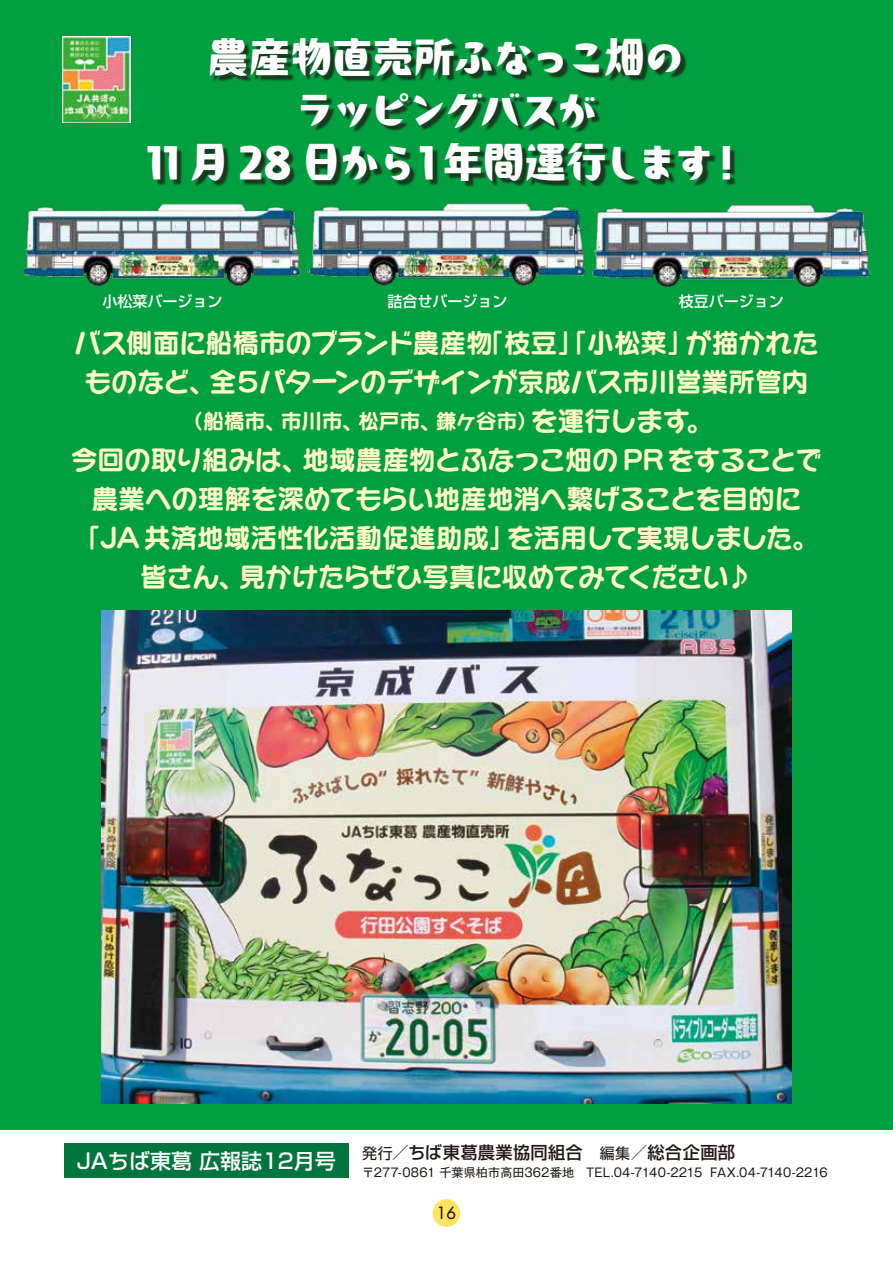
<style>
.page{position:relative;width:893px;height:1263px;background:#fff}
.page>*{position:absolute;margin:0;border:0;box-sizing:border-box;transform-origin:0 0}
.t1{font:42px/52.5px "Akakane Std EB";letter-spacing:-.07em;color:#fff;text-align:center}
.t2{font:27px/39px "Seurat Capie Pro B";letter-spacing:-.025em;color:#fffac6}
.t3{font:21px "Seurat Capie Pro B";letter-spacing:-.015em;color:#fffac6}
.t4{font:500 21px "Shin Go Pro";color:#fff}
.t5{font:500 17.25px "Shin Go Pro";letter-spacing:.02em;color:#221714}
.t6{font:500 16.5px "Futura Std";color:#221714}
.t7{font:500 15px "Shin Go Pro";color:#fff}
.t8{font:15px "Shin Go Pro";color:#221714}
.t9{font:12px "Gothic MB101 Pro";letter-spacing:.015em;color:#221714}
.t10{font:12px "Gothic MB101 Pro";letter-spacing:-.035em;color:#221714}
.s1{font-weight:400}
</style>
<div class="page">
<div style="left:0;top:0;width:893px;height:1130px;background:#009f40"></div>
<div style="left:433px;top:1199px;width:27px;height:28px;background:#ffe45f;border-radius:50%"></div>
<div style="left:64px;top:1144px;width:285px;height:34px;background:#00763c"></div>
<img style="left:23px;top:203px;width:278px;height:83px">
<img style="left:592px;top:204px;width:279px;height:83px">
<img style="left:307px;top:203px;width:279px;height:83px">
<img style="left:101px;top:610px;width:691px;height:493px">
<img style="left:62px;top:36px;width:68px;height:87px">
<div style="left:151px;top:41px;width:585px;height:146px;background:#221714;opacity:.75"></div>
<h1 class="t1" style="left:207px;top:33px;width:480px">農産物直売所ふなっこ畑のラッピングバスが</h1>
<h1 class="t1" style="left:146px;top:138px;width:274px">11 月 28 日から</h1>
<h1 class="t1" style="left:408px;top:138px;width:43px">１</h1>
<h1 class="t1" style="left:442px;top:138px;width:275px">年間運行します</h1>
<h1 class="t1" style="left:705px;top:138px;width:43px">!</h1>
<p class="t7" style="left:103px;top:289px;width:122px">小松菜バージョン</p>
<p class="t7" style="left:387px;top:289px;width:121px">詰合せバージョン</p>
<p class="t7" style="left:679px;top:289px;width:106px">枝豆バージョン</p>
<p class="t2" style="left:209px;top:322px;width:601px;text-indent:-135px">バス側面に船橋市のブランド農産物<br>全５パターンのデザインが京成バス市川営業所管内</p>
<p class="t2" style="left:685px;top:322px;width:135px">が描かれた</p>
<p class="t2" style="left:477px;top:322px;width:219px">「枝豆」「小松菜」</p>
<p class="t2" style="left:84px;top:361px;width:133px">ものなど、</p>
<p class="t3" style="left:182px;top:406px;width:106px">（船橋市、</p>
<p class="t3" style="left:281px;top:406px;width:84px">市川市、</p>
<p class="t3" style="left:358px;top:406px;width:84px">松戸市、</p>
<p class="t3" style="left:436px;top:406px;width:103px">鎌ヶ谷市）</p>
<p class="t2" style="left:531px;top:400px;width:185px">を運行します。</p>
<p class="t2" style="left:302px;top:439px;width:522px">地域農産物とふなっこ畑の PR をすることで</p>
<p class="t2" style="left:71px;top:439px;width:239px">今回の取り組みは、</p>
<p class="t2" style="left:91px;top:478px;width:712px">農業への理解を深めてもらい地産地消へ繋げることを目的に</p>
<p class="t2" style="left:507px;top:517px;width:314px">を活用して実現しました。</p>
<p class="t2" style="left:239px;top:517px;width:516px;text-indent:-166px">「JA 共済地域活性化活動促進助成」<br>見かけたらぜひ写真に収めてみてください♪</p>
<p class="t2" style="left:140px;top:556px;width:107px">皆さん、</p>
<p class="t4" style="left:77px;top:1144px;width:261px">JAちば東葛広報誌12月号</p>
<p class="t5" style="left:392px;top:1138px;width:209px"><span class="s1">／</span>ちば東葛農業協同組合　</p>
<p class="t5" style="left:630px;top:1138px;width:106px"><span class="s1">／</span>総合企画部</p>
<p class="t8" style="left:362px;top:1141px;width:32px">発行</p>
<p class="t8" style="left:600px;top:1141px;width:32px">編集</p>
<p class="t9" style="left:362px;top:1162px;width:341px">〒277-0861 千葉県柏市高田362番地　TEL.04-7140-2215</p>
<p class="t10" style="left:710px;top:1162px;width:119px">FAX.04-7140-2216</p>
<p class="t6" style="left:437px;top:1202px;width:21px">16</p>
</div>
